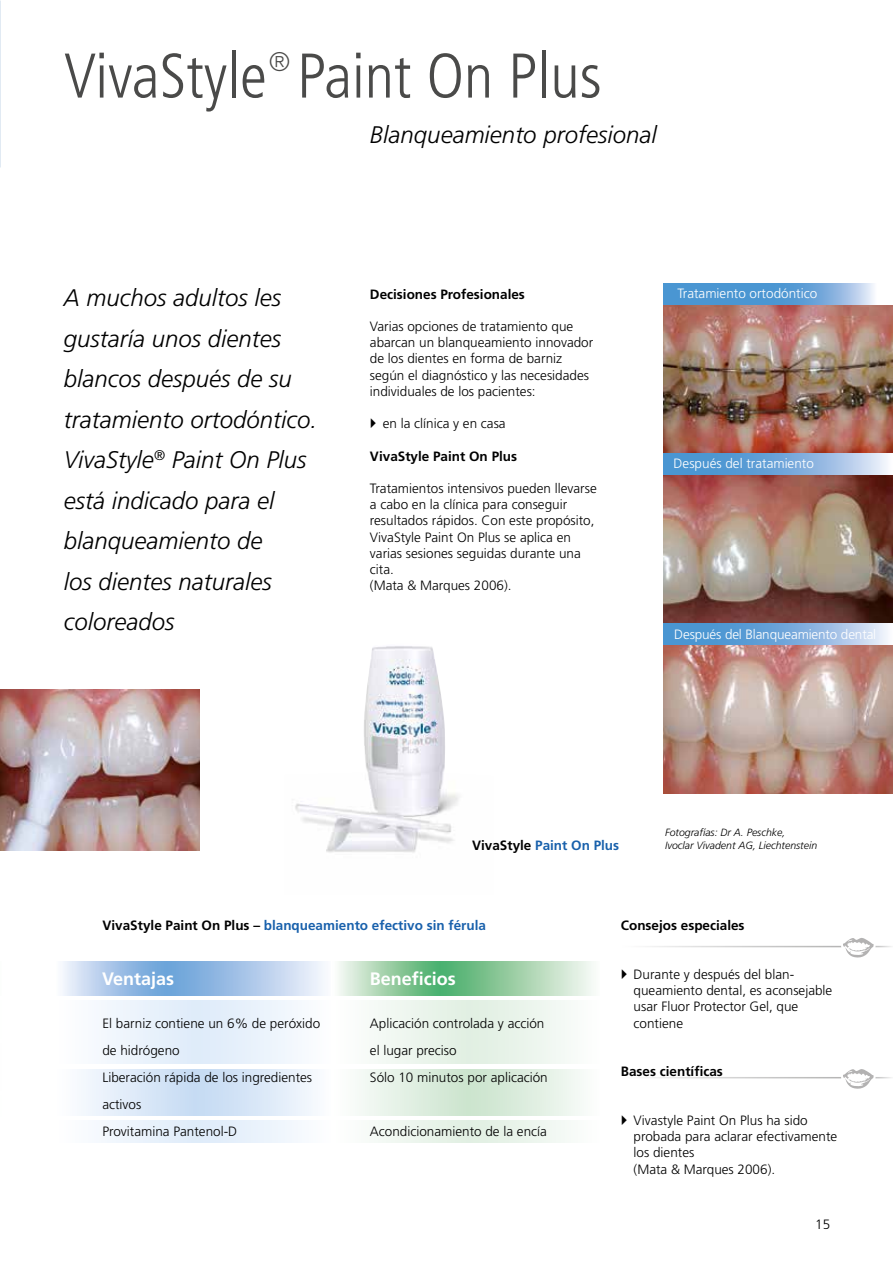
<style>
.page{position:relative;width:893px;height:1263px;background:#fff}
.page>*{position:absolute;margin:0;border:0;box-sizing:border-box;transform-origin:0 0}
.t1{font:300 condensed 63px "Frutiger";color:#4a4a49}
.t2{font:300 condensed 27px "Frutiger";color:#4a4a49}
.t3{font:italic 300 24px/40.5px "Frutiger";color:#000}
.t4{font:700 18px "Frutiger";color:#fff}
.t5{font:300 13.5px/16.2px "Frutiger";color:#000}
.t6{font:700 13.5px "Frutiger";color:#000}
.t7{font:300 13.5px "Frutiger";color:#fff}
.t8{font:700 13.5px "Frutiger";color:#1961ac}
.t9{font:italic 300 10.5px/12.6px "Frutiger";color:#000}
.s1{color:#000}
</style>
<div class="page">
<img style="left:664px;top:305px;width:229px;height:489px">
<svg style="left:101px;top:1000px;width:197px;height:64px"></svg>
<svg style="left:81px;top:1069px;width:232px;height:47px;background:#dbe8f7"></svg>
<svg style="left:101px;top:1121px;width:197px;height:21px"></svg>
<svg style="left:378px;top:1000px;width:187px;height:64px"></svg>
<svg style="left:378px;top:1121px;width:187px;height:21px"></svg>
<svg style="left:361px;top:1069px;width:219px;height:47px;background:#deeee0"></svg>
<svg style="left:63px;top:961px;width:261px;height:34px;background:#a9c7e8"></svg>
<svg style="left:339px;top:961px;width:253px;height:34px;background:#9dd0a9"></svg>
<img style="left:0;top:0;width:1px;height:168px">
<svg style="left:843px;top:1069px;width:31px;height:20px"></svg>
<svg style="left:843px;top:938px;width:31px;height:20px"></svg>
<img style="left:0;top:689px;width:200px;height:162px">
<svg style="left:664px;top:454px;width:229px;height:21px;background:#7fb0de"></svg>
<svg style="left:664px;top:624px;width:229px;height:21px;background:#7eb0de"></svg>
<img style="left:295px;top:646px;width:164px;height:207px">
<svg style="left:664px;top:283px;width:210px;height:22px;background:#65a3d8"></svg>
<h1 class="t1" style="left:64px;top:40px;width:539px">VivaStyle Paint On Plus</h1>
<h2 class="t2" style="left:269px;top:46px;width:23px">®</h2>
<h3 class="t3" style="left:370px;top:114px;width:288px">Blanqueamiento profesional</h3>
<h3 class="t3" style="left:64px;top:278px;width:255px">A muchos adultos les gustaría unos dientes blancos después de su tratamiento ortodóntico.<br>VivaStyle<sup>®</sup> Paint On Plus está indicado para el blanqueamiento de<br>los dientes naturales coloreados</h3>
<p class="t6" style="left:370px;top:286px;width:157px">Decisiones Profesionales</p>
<p class="t5" style="left:370px;top:318px;width:225px">Varias opciones de tratamiento que abarcan un blanqueamiento innovador de los dientes en forma de barniz según el diagnóstico y las necesidades individuales de los pacientes:</p>
<p class="t5" style="left:383px;top:416px;width:124px">en la clínica y en casa</p>
<p class="t6" style="left:370px;top:448px;width:149px">VivaStyle Paint On Plus</p>
<p class="t5" style="left:370px;top:480px;width:228px">Tratamientos intensivos pueden llevarse a cabo en la clínica para conseguir resultados rápidos. Con este propósito,<br>VivaStyle Paint On Plus se aplica en varias sesiones seguidas durante una cita.<br>(Mata &amp; Marques 2006).</p>
<p class="t7" style="left:677px;top:286px;width:141px">Tratamiento ortodóntico</p>
<p class="t7" style="left:674px;top:456px;width:142px">Después del tratamiento</p>
<p class="t7" style="left:674px;top:627px;width:203px">Después del Blanqueamiento dental</p>
<p class="t8" style="left:472px;top:837px;width:149px"><span class="s1">VivaStyle</span> Paint On Plus</p>
<p class="t9" style="left:665px;top:827px;width:154px">Fotografías: Dr A. Peschke,<br>Ivoclar Vivadent AG, Liechtenstein</p>
<p class="t8" style="left:102px;top:917px;width:385px"><span class="s1">VivaStyle Paint On Plus –</span> blanqueamiento efectivo sin férula</p>
<h3 class="t4" style="left:102px;top:968px;width:74px">Ventajas</h3>
<h3 class="t4" style="left:370px;top:968px;width:88px">Beneficios</h3>
<p class="t5" style="left:102px;top:1010px;width:219px;line-height:27px">El barniz contiene un 6% de peróxido de hidrógeno<br>Liberación rápida de los ingredientes activos<br>Provitamina Pantenol-D</p>
<p class="t5" style="left:370px;top:1010px;width:179px;line-height:27px">Aplicación controlada y acción el lugar preciso<br>Sólo 10 minutos por aplicación</p>
<p class="t5" style="left:370px;top:1124px;width:179px">Acondicionamiento de la encía</p>
<p class="t6" style="left:621px;top:918px;width:125px">Consejos especiales</p>
<p class="t5" style="left:634px;top:966px;width:200px">Durante y después del blan&shy;queamiento dental, es aconsejable usar Fluor Protector Gel, que contiene</p>
<p class="t6" style="left:621px;top:1064px;width:104px">Bases científicas</p>
<p class="t5" style="left:634px;top:1112px;width:205px">Vivastyle Paint On Plus ha sido probada para aclarar efectivamente los dientes<br>(Mata &amp; Marques 2006).</p>
<p class="t5" style="left:815px;top:1216px;width:17px">15</p>
</div>
